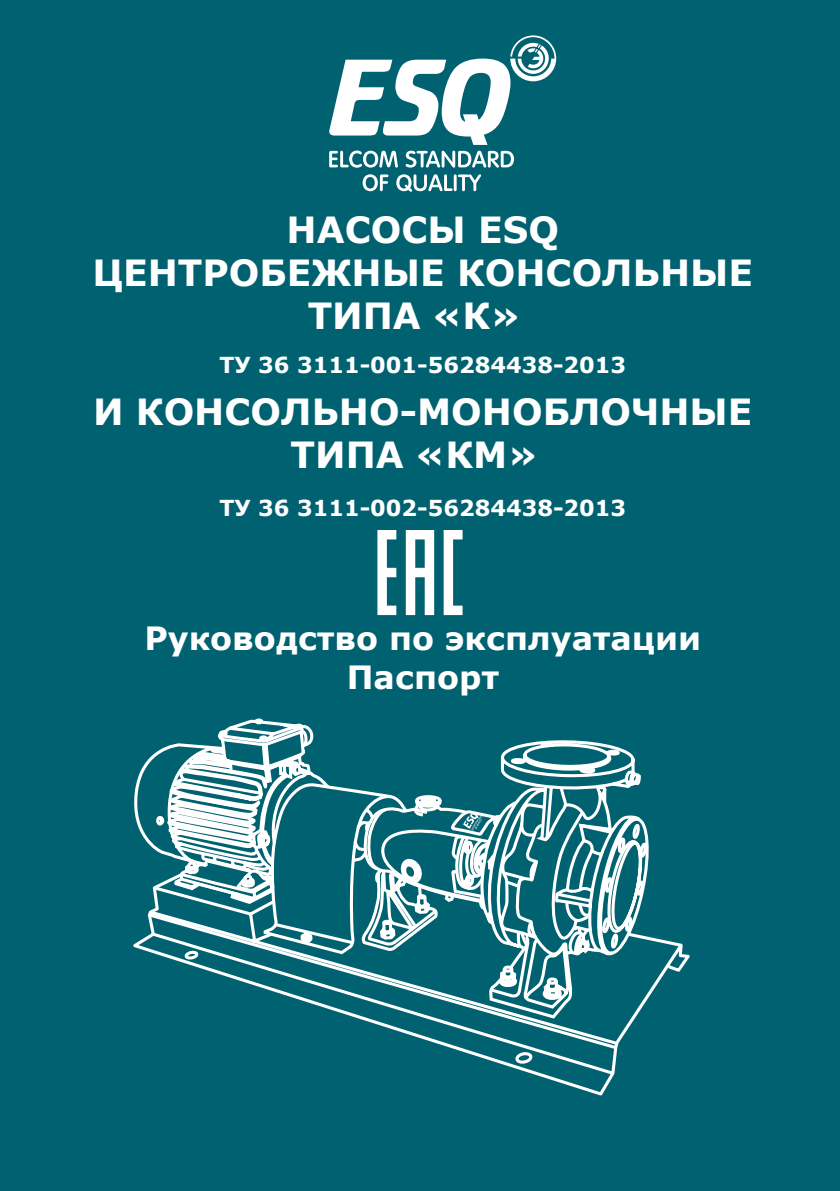
<style>
.page{position:relative;width:840px;height:1191px;background:#fff}
.page>*{position:absolute;margin:0;border:0;box-sizing:border-box;transform-origin:0 0}
.t1{font:700 36px/43.2px "Verdana";color:#fff;text-align:center}
.t2{font:700 32px/38.4px "Verdana";color:#fff;text-align:center}
.t3{font:700 22px "Verdana";color:#fff}
</style>
<div class="page">
<div style="left:0;top:0;width:839px;height:1191px;background:#006270"></div>
<svg style="left:610px;top:745px;width:31px;height:43px"></svg>
<svg style="left:134px;top:754px;width:20px;height:85px"></svg>
<svg style="left:217px;top:718px;width:78px;height:23px"></svg>
<svg style="left:145px;top:802px;width:539px;height:275px"></svg>
<svg style="left:295px;top:723px;width:315px;height:202px"></svg>
<svg style="left:154px;top:741px;width:387px;height:212px"></svg>
<svg style="left:329px;top:35px;width:227px;height:110px"></svg>
<svg style="left:329px;top:151px;width:184px;height:41px"></svg>
<svg style="left:377px;top:530px;width:19px;height:85px"></svg>
<svg style="left:443px;top:530px;width:19px;height:85px"></svg>
<svg style="left:405px;top:530px;width:29px;height:85px"></svg>
<p class="t1" style="left:92px;top:207px;width:662px">НАСОСЫ ESQ<br>ЦЕНТРОБЕЖНЫЕ КОНСОЛЬНЫЕ<br>ТИПА «К»</p>
<p class="t3" style="left:219px;top:349px;width:408px">ТУ 36 3111-001-56284438-2013</p>
<p class="t1" style="left:93px;top:389px;width:660px">И КОНСОЛЬНО-МОНОБЛОЧНЫЕ<br>ТИПА «КМ»</p>
<p class="t3" style="left:219px;top:492px;width:408px">ТУ 36 3111-002-56284438-2013</p>
<p class="t2" style="left:144px;top:619px;width:558px">Руководство по эксплуатации<br>Паспорт</p>
</div>
